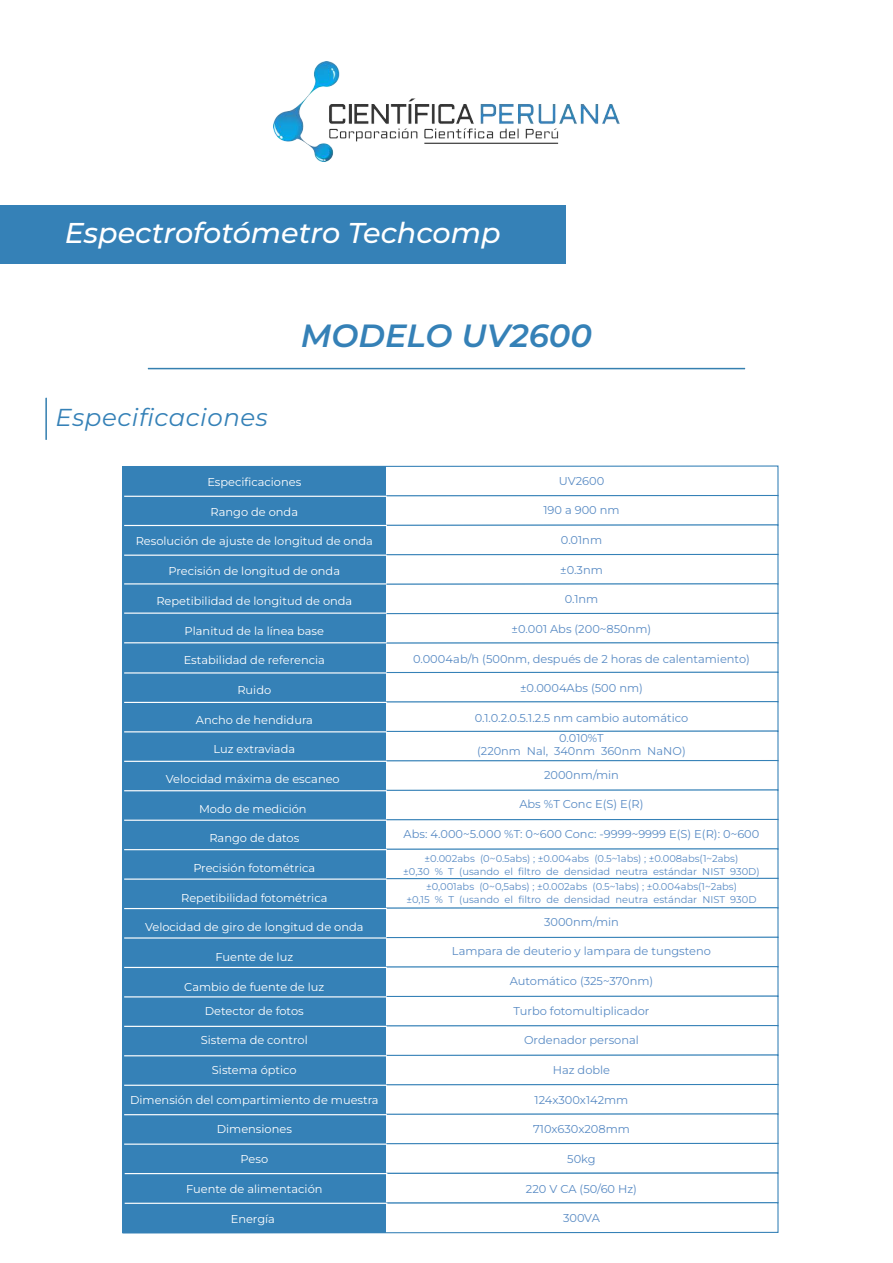
<style>
.page{position:relative;width:893px;height:1263px;background:#fff}
.page>*{position:absolute;margin:0;border:0;box-sizing:border-box;transform-origin:0 0}
.t1{font:italic 100 32.1px "Montserrat";color:#3581b7}
.t2{font:italic 100 28.65px "Montserrat";color:#fff}
.t3{font:italic 100 24.45px "Montserrat";letter-spacing:.025em;color:#3581b7}
.t4{font:100 11.4px/24px "Montserrat";color:#fff;text-align:center}
.t5{font:100 11.4px "Montserrat";color:#598bc4}
.t6{font:100 11.25px/12.8px "Montserrat";color:#598bc4;text-align:center}
.t7{font:100 9.9px/12.8px "Montserrat";color:#598bc4;text-align:center}
</style>
<div class="page">
<hr style="left:148px;top:368px;width:597px;height:1px;background:#3580b0">
<div style="left:0;top:205px;width:565px;height:58px;background:#3581b7"></div>
<img style="left:274px;top:61px;width:345px;height:101px">
<hr style="left:45px;top:398px;width:2px;height:42px;background:#3580b0">
<svg style="left:122px;top:465px;width:657px;height:769px"></svg>
<div style="left:123px;top:466px;width:263px;height:767px;background:#3581b7"></div>
<hr style="left:124px;top:496px;width:263px;height:1px;background:#fff">
<hr style="left:124px;top:555px;width:263px;height:1px;background:#fff">
<hr style="left:124px;top:525px;width:263px;height:1px;background:#fff">
<hr style="left:124px;top:583px;width:263px;height:1px;background:#fff">
<hr style="left:124px;top:642px;width:263px;height:1px;background:#fff">
<hr style="left:124px;top:612px;width:263px;height:2px;background:#fff">
<hr style="left:124px;top:672px;width:263px;height:1px;background:#fff">
<hr style="left:124px;top:731px;width:263px;height:1px;background:#fff">
<hr style="left:124px;top:702px;width:263px;height:1px;background:#fff">
<hr style="left:124px;top:761px;width:263px;height:1px;background:#fff">
<hr style="left:124px;top:820px;width:263px;height:1px;background:#fff">
<hr style="left:124px;top:790px;width:263px;height:1px;background:#fff">
<hr style="left:124px;top:849px;width:263px;height:1px;background:#fff">
<hr style="left:124px;top:908px;width:263px;height:1px;background:#fff">
<hr style="left:124px;top:878px;width:263px;height:2px;background:#fff">
<hr style="left:124px;top:937px;width:263px;height:1px;background:#fff">
<hr style="left:124px;top:996px;width:263px;height:1px;background:#fff">
<hr style="left:124px;top:967px;width:263px;height:1px;background:#fff">
<hr style="left:124px;top:1026px;width:263px;height:1px;background:#fff">
<hr style="left:124px;top:1085px;width:263px;height:1px;background:#fff">
<hr style="left:124px;top:1055px;width:263px;height:1px;background:#fff">
<hr style="left:124px;top:1114px;width:263px;height:1px;background:#fff">
<hr style="left:125px;top:1173px;width:262px;height:1px;background:#fff">
<hr style="left:125px;top:1203px;width:262px;height:1px;background:#fff">
<hr style="left:124px;top:1143px;width:263px;height:2px;background:#fff">
<h2 class="t2" style="left:65px;top:214px;width:437px">Espectrofotómetro Techcomp</h2>
<h3 class="t3" style="left:56px;top:401px;width:214px">Especificaciones</h3>
<h1 class="t1" style="left:301px;top:314px;width:293px">MODELO UV2600</h1>
<p class="t4" style="left:207px;top:470px;width:95px">Especificaciones</p>
<p class="t4" style="left:211px;top:499px;width:89px">Rango de onda</p>
<p class="t4" style="left:136px;top:529px;width:239px">Resolución de ajuste de longitud de onda</p>
<p class="t4" style="left:169px;top:559px;width:173px">Precisión de longitud de onda</p>
<p class="t4" style="left:156px;top:588px;width:197px">Repetibilidad de longitud de onda</p>
<p class="t4" style="left:185px;top:618px;width:141px">Planitud de la línea base</p>
<p class="t4" style="left:184px;top:648px;width:143px">Estabilidad de referencia</p>
<p class="t4" style="left:237px;top:677px;width:35px">Ruido</p>
<p class="t4" style="left:196px;top:707px;width:118px">Ancho de hendidura</p>
<p class="t4" style="left:213px;top:737px;width:83px">Luz extraviada</p>
<p class="t4" style="left:166px;top:766px;width:175px">Velocidad máxima de escaneo</p>
<p class="t4" style="left:199px;top:796px;width:109px">Modo de medición</p>
<p class="t4" style="left:209px;top:826px;width:91px">Rango de datos</p>
<p class="t4" style="left:193px;top:856px;width:123px">Precisión fotométrica</p>
<p class="t4" style="left:181px;top:885px;width:148px">Repetibilidad fotométrica</p>
<p class="t4" style="left:145px;top:915px;width:220px">Velocidad de giro de longitud de onda</p>
<p class="t4" style="left:215px;top:945px;width:79px">Fuente de luz</p>
<p class="t4" style="left:184px;top:974px;width:142px">Cambio de fuente de luz<br>Detector de fotos</p>
<p class="t4" style="left:201px;top:1028px;width:108px">Sistema de control</p>
<p class="t4" style="left:212px;top:1058px;width:86px">Sistema óptico</p>
<p class="t4" style="left:130px;top:1087px;width:250px">Dimensión del compartimiento de muestra</p>
<p class="t4" style="left:217px;top:1117px;width:77px">Dimensiones</p>
<p class="t4" style="left:240px;top:1147px;width:29px">Peso</p>
<p class="t4" style="left:186px;top:1176px;width:138px">Fuente de alimentación</p>
<p class="t4" style="left:231px;top:1206px;width:46px">Energía</p>
<p class="t5" style="left:559px;top:473px;width:47px">UV2600</p>
<p class="t5" style="left:543px;top:503px;width:78px">190 a 900 nm</p>
<p class="t5" style="left:561px;top:532px;width:43px">0.01nm</p>
<p class="t5" style="left:560px;top:562px;width:44px">±0.3nm</p>
<p class="t5" style="left:565px;top:592px;width:35px">0.1nm</p>
<p class="t5" style="left:512px;top:621px;width:141px">±0.001 Abs (200~850nm)</p>
<p class="t5" style="left:413px;top:651px;width:338px">0.0004ab/h (500nm, después de 2 horas de calentamiento)</p>
<p class="t5" style="left:520px;top:681px;width:124px">±0.0004Abs (500 nm)</p>
<p class="t5" style="left:475px;top:710px;width:215px">0.1.0.2.0.5.1.2.5 nm cambio automático</p>
<p class="t6" style="left:477px;top:731px;width:210px">0.010%T<br>(220nm Nal, 340nm 360nm NaNO)</p>
<p class="t5" style="left:544px;top:767px;width:76px">2000nm/min</p>
<p class="t5" style="left:519px;top:797px;width:126px">Abs %T Conc E(S) E(R)</p>
<p class="t5" style="left:404px;top:826px;width:357px">Abs: 4.000~5.000 %T: 0~600 Conc: -9999~9999 E(S) E(R): 0~600</p>
<p class="t7" style="left:403px;top:852px;width:358px">±0.002abs (0~0.5abs) ; ±0.004abs (0.5~1abs) ; ±0.008abs(1~2abs)<br>±0,30 % T (usando el filtro de densidad neutra estándar NIST 930D)</p>
<p class="t7" style="left:406px;top:880px;width:352px">±0,001abs (0~0,5abs) ; ±0.002abs (0.5~1abs) ; ±0.004abs(1~2abs)<br>±0,15 % T (usando el filtro de densidad neutra estándar NIST 930D</p>
<p class="t5" style="left:544px;top:914px;width:76px">3000nm/min</p>
<p class="t5" style="left:452px;top:944px;width:261px">Lampara de deuterio y lampara de tungsteno</p>
<p class="t5" style="left:510px;top:973px;width:145px">Automático (325~370nm)</p>
<p class="t5" style="left:514px;top:1003px;width:137px">Turbo fotomultiplicador</p>
<p class="t5" style="left:524px;top:1033px;width:116px">Ordenador personal</p>
<p class="t5" style="left:553px;top:1062px;width:59px">Haz doble</p>
<p class="t5" style="left:535px;top:1092px;width:95px">124x300x142mm</p>
<p class="t5" style="left:533px;top:1121px;width:98px">710x630x208mm</p>
<p class="t5" style="left:567px;top:1151px;width:30px">50kg</p>
<p class="t5" style="left:526px;top:1181px;width:113px">220 V CA (50/60 Hz)</p>
<p class="t5" style="left:563px;top:1210px;width:38px">300VA</p>
</div>
